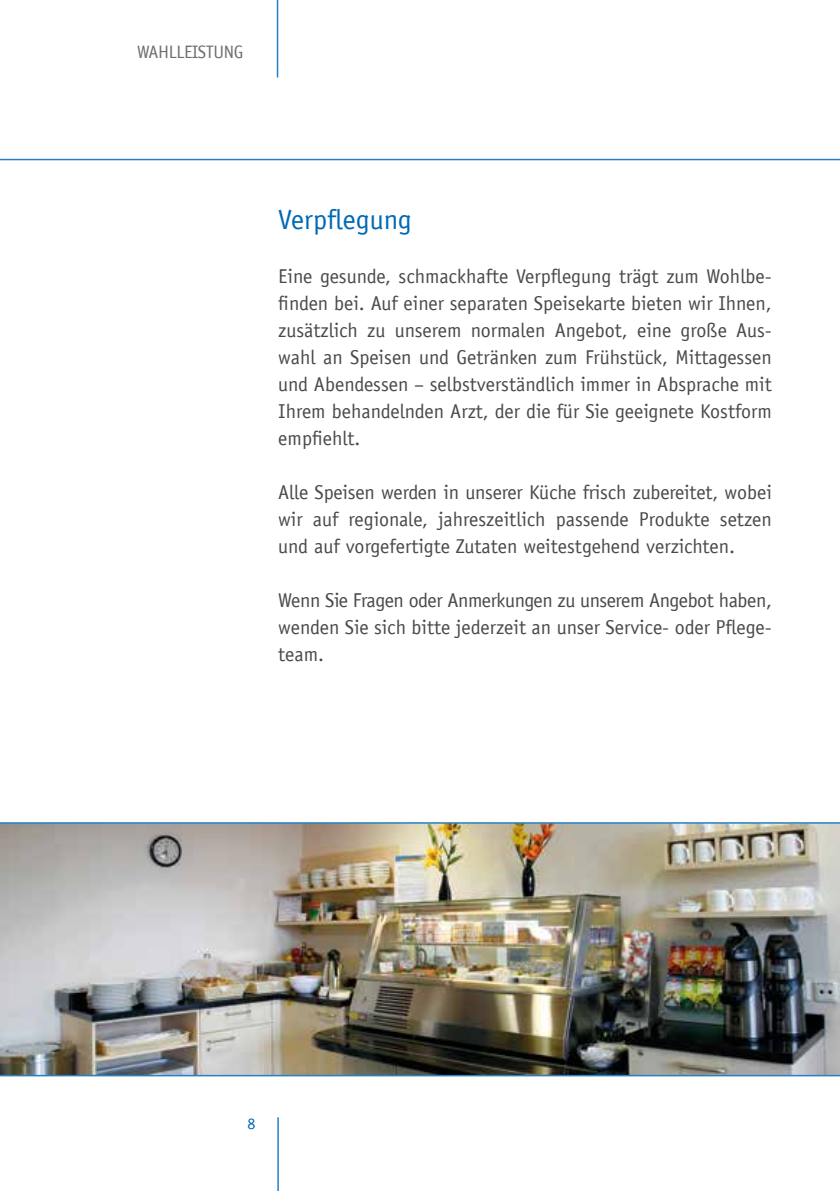
<style>
.page{position:relative;width:840px;height:1191px;background:#fff}
.page>*{position:absolute;margin:0;border:0;box-sizing:border-box;transform-origin:0 0}
.t1{font:28px "Officina Sans";color:#0069b4}
.t2{font:20px/27px "Officina Sans";color:#4a4a49;text-align:justify}
.t3{font:18px "Officina Sans";letter-spacing:-.02em;color:#706f6f}
.t4{font:16px "Officina Sans";color:#0069b4}
</style>
<div class="page">
<hr style="left:276px;top:0;width:2px;height:77px;background:#2581c4">
<hr style="left:277px;top:1117px;width:2px;height:74px;background:#2581c4">
<hr style="left:0;top:159px;width:839px;height:1px;background:#2581c4">
<img style="left:0;top:823px;width:839px;height:251px">
<hr style="left:0;top:1074px;width:839px;height:2px;background:#2581c4">
<hr style="left:0;top:822px;width:839px;height:1px;background:#2581c4">
<p class="t3" style="left:137px;top:42px;width:108px">WAHLLEISTUNG</p>
<h1 class="t1" style="left:278px;top:203px;width:135px">Verpflegung</h1>
<p class="t2" style="left:278px;top:263px;width:495px">Eine gesunde, schmackhafte Verpflegung trägt zum Wohlbe&shy;finden bei. Auf einer separaten Speisekarte bieten wir Ihnen, zusätzlich zu unserem normalen Angebot, eine große Aus&shy;wahl an Speisen und Getränken zum Frühstück, Mittagessen und Abendessen – selbstverständlich immer in Absprache mit Ihrem behandelnden Arzt, der die für Sie geeignete Kostform empfiehlt.</p>
<p class="t2" style="left:278px;top:479px;width:495px">Alle Speisen werden in unserer Küche frisch zubereitet, wobei wir auf regionale, jahreszeitlich passende Produkte setzen und auf vorgefertigte Zutaten weitestgehend verzichten.</p>
<p class="t2" style="left:278px;top:587px;width:495px">Wenn Sie Fragen oder Anmerkungen zu unserem Angebot haben, wenden Sie sich bitte jederzeit an unser Service- oder Pflege&shy;team.</p>
<p class="t4" style="left:247px;top:1114px;width:9px">8</p>
</div>
